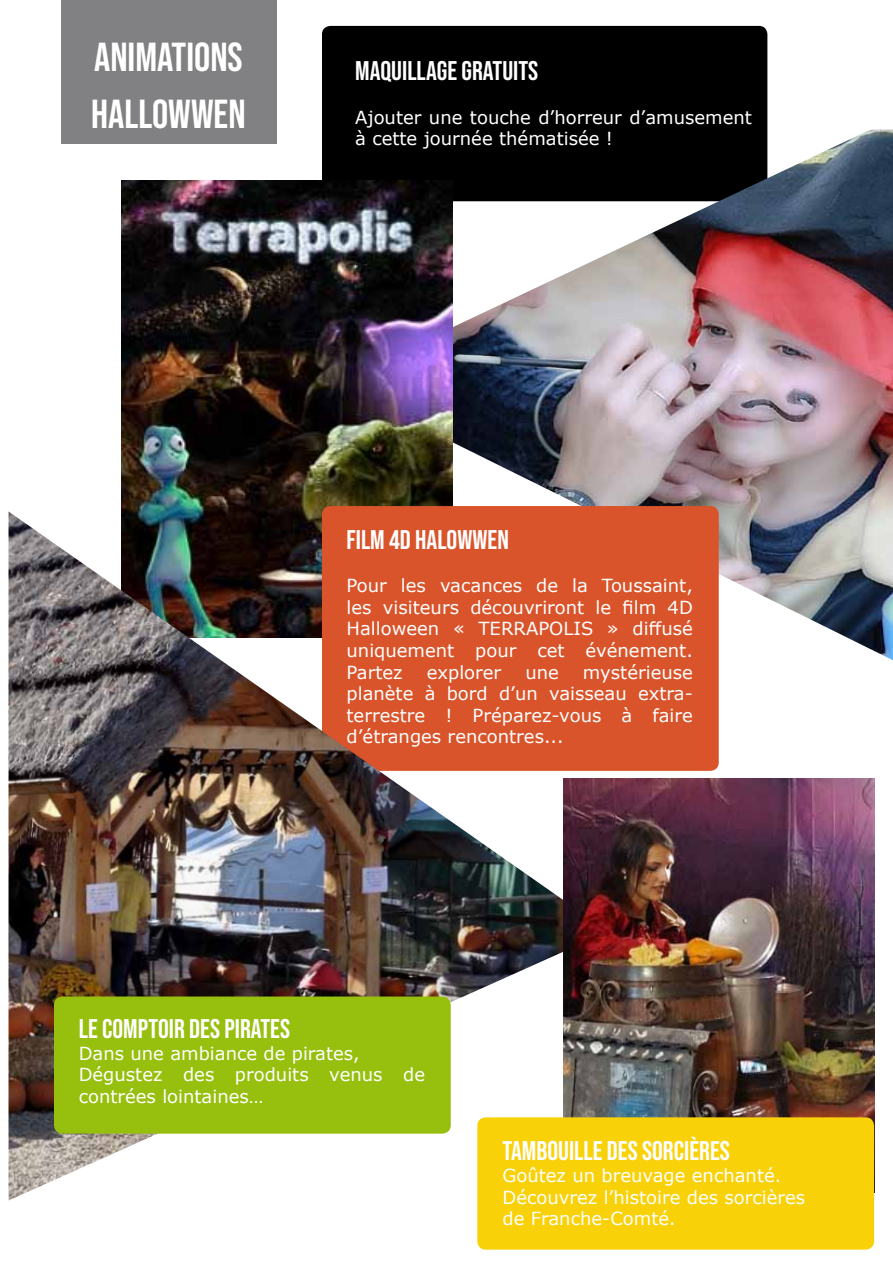
<style>
.page{position:relative;width:893px;height:1263px;background:#fff}
.page>*{position:absolute;margin:0;border:0;box-sizing:border-box;transform-origin:0 0}
.t1{font:40.5px/57px "Bebas Neue";color:#fff}
.t2{font:27px "Bebas Neue";color:#fff}
.t3{font:18px/21.6px "Verdana";color:#fff}
</style>
<div class="page">
<div style="left:61px;top:0;width:216px;height:143px;background:#818183"></div>
<div style="left:322px;top:26px;width:445px;height:175px;background:#000;border-radius:9px"></div>
<img style="left:358px;top:130px;width:535px;height:530px">
<img style="left:122px;top:181px;width:331px;height:330px">
<div style="left:322px;top:506px;width:397px;height:265px;background:#d9542b;border-radius:9px"></div>
<img style="left:9px;top:511px;width:599px;height:689px">
<img style="left:563px;top:779px;width:311px;height:344px">
<div style="left:54px;top:996px;width:397px;height:138px;background:#97bf0d;border-radius:9px"></div>
<div style="left:477px;top:1117px;width:397px;height:132px;background:#f9d109;border-radius:9px"></div>
<h1 class="t1" style="left:91px;top:28px;width:156px">ANIMATIONS<br>HALLOWWEN</h1>
<h2 class="t2" style="left:355px;top:56px;width:185px">MAQUILLAGE GRATUITS</h2>
<p class="t3" style="left:355px;top:106px;width:398px">Ajouter une touche d’horreur d’amusement à cette journée thématisée !</p>
<h2 class="t2" style="left:347px;top:524px;width:164px">FILM 4D HALOWWEN</h2>
<p class="t3" style="left:347px;top:575px;width:348px;text-align:justify">Pour les vacances de la Toussaint, les visiteurs découvriront le film 4D Halloween « TERRAPOLIS » diffusé uniquement pour cet événement.<br>Partez</p>
<p class="t3" style="left:347px;top:661px;width:348px;text-align:justify;text-indent:236px">mystérieuse planète à bord d’un vaisseau extra&shy;terrestre ! Préparez-vous à faire d’étranges rencontres...</p>
<p class="t3" style="left:427px;top:661px;width:76px">explorer</p>
<p class="t3" style="left:525px;top:661px;width:35px">une</p>
<h2 class="t2" style="left:79px;top:1013px;width:213px">LE COMPTOIR DES PIRATES</h2>
<p class="t3" style="left:79px;top:1042px;width:348px">Dans une ambiance de pirates,<br>Dégustez des produits venus de contrées lointaines…</p>
<h2 class="t2" style="left:502px;top:1136px;width:229px">TAMBOUILLE DES SORCIÈRES</h2>
<p class="t3" style="left:502px;top:1164px;width:304px">Goûtez un breuvage enchanté.<br>Découvrez l’histoire des sorcières de Franche-Comté.</p>
</div>
